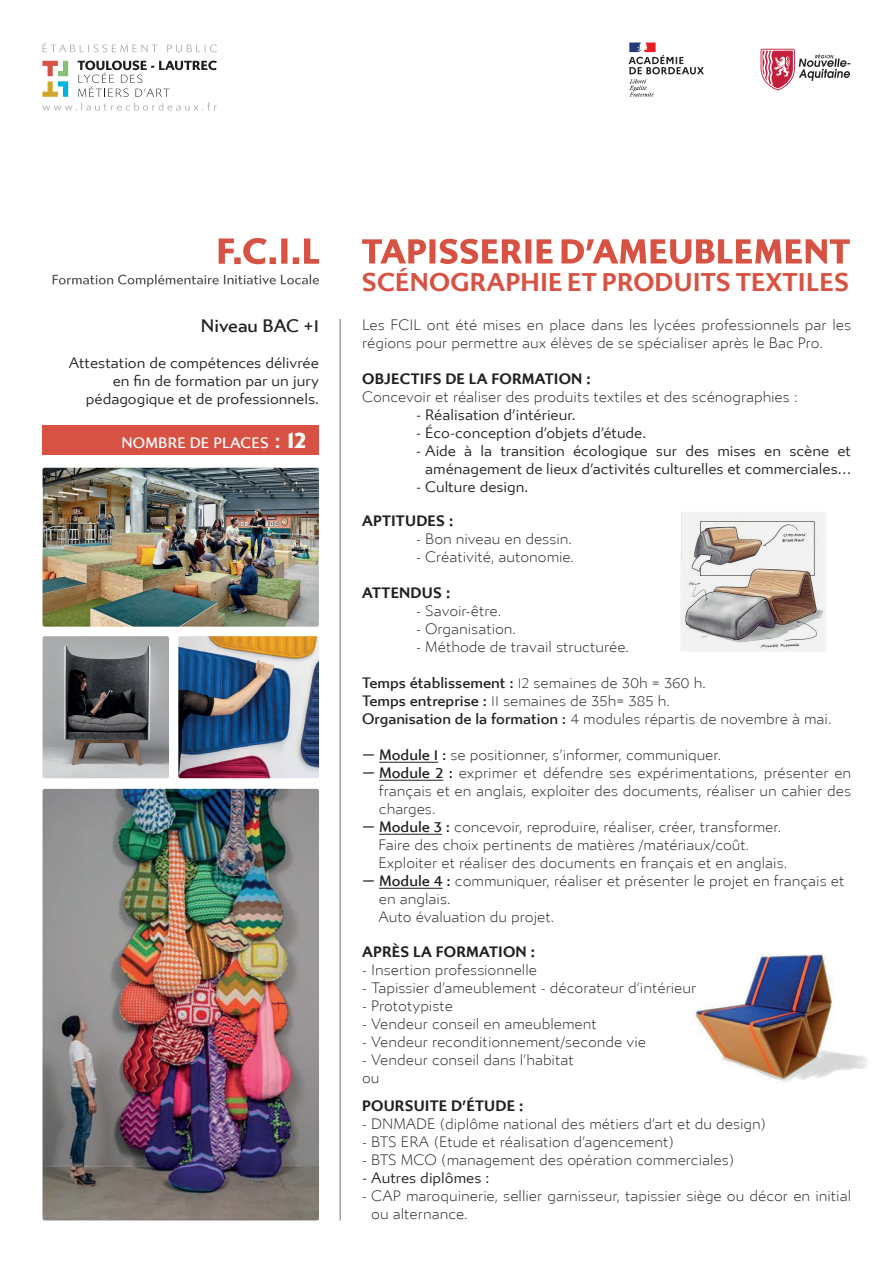
<style>
.page{position:relative;width:893px;height:1263px;background:#fff}
.page>*{position:absolute;margin:0;border:0;box-sizing:border-box;transform-origin:0 0}
.t1{font:700 25.5px "Gibbs";letter-spacing:.01em;color:#d75242}
.t2{font:500 18px "Gibbs";color:#231f20}
.t3{font:300 15px/18px "Gibbs";color:#231f20}
.t4{font:15px/18px "Gibbs";color:#231f20;text-align:right}
.t5{font:700 15px "Gibbs";letter-spacing:.01em;color:#231f20}
.t6{font:500 15px "Gibbs";letter-spacing:.01em;color:#fff}
.s1{font-size:22.5px}
.s2{font-weight:900;font-size:22.5px}
.s3{font-weight:500}
</style>
<div class="page">
<hr style="left:340px;top:319px;width:1px;height:901px;background:#808285">
<svg style="left:43px;top:43px;width:174px;height:9px"></svg>
<svg style="left:43px;top:61px;width:174px;height:50px"></svg>
<svg style="left:760px;top:49px;width:90px;height:41px"></svg>
<svg style="left:629px;top:43px;width:75px;height:54px"></svg>
<svg style="left:219px;top:238px;width:100px;height:26px"></svg>
<svg style="left:53px;top:274px;width:266px;height:13px"></svg>
<svg style="left:362px;top:239px;width:488px;height:25px"></svg>
<img style="left:692px;top:954px;width:176px;height:129px">
<div style="left:43px;top:425px;width:276px;height:30px;background:#d75242"></div>
<hr style="left:379px;top:762px;width:59px;height:1px;background:#231f20">
<hr style="left:379px;top:780px;width:64px;height:1px;background:#231f20">
<hr style="left:379px;top:834px;width:63px;height:1px;background:#231f20">
<hr style="left:379px;top:888px;width:64px;height:1px;background:#231f20">
<img style="left:43px;top:789px;width:276px;height:431px">
<img style="left:680px;top:512px;width:146px;height:140px">
<img style="left:43px;top:468px;width:276px;height:159px">
<img style="left:43px;top:636px;width:126px;height:142px">
<img style="left:178px;top:636px;width:141px;height:142px">
<p class="t2" style="left:201px;top:316px;width:119px">Niveau BAC +1</p>
<p class="t4" style="left:69px;top:354px;width:251px">Attestation de compétences délivrée en fin de formation par un jury pédagogique et de professionnels.</p>
<p class="t6" style="left:122px;top:435px;width:186px">NOMBRE DE PLACES <span class="s1">:</span> <span class="s2">12</span></p>
<h1 class="t1" style="left:362px;top:267px;width:489px">SCÉNOGRAPHIE ET PRODUITS TEXTILES</h1>
<p class="t3" style="left:362px;top:316px;width:491px">Les FCIL ont été mises en place dans les lycées professionnels par les régions pour permettre aux élèves de se spécialiser après le Bac Pro.</p>
<p class="t5" style="left:362px;top:370px;width:230px">OBJECTIFS DE LA FORMATION :</p>
<p class="t3" style="left:362px;top:388px;width:437px">Concevoir et réaliser des produits textiles et des scénographies :</p>
<p class="t4" style="left:416px;top:406px;width:161px">- Réalisation d’intérieur.</p>
<p class="t4" style="left:416px;top:424px;width:231px">- Éco-conception d’objets d’étude.</p>
<p class="t4" style="left:416px;top:442px;width:436px">- Aide à la transition écologique sur des mises en scène et aménagement de lieux d’activités culturelles et commerciales…</p>
<p class="t4" style="left:416px;top:478px;width:113px">- Culture design.</p>
<p class="t5" style="left:362px;top:512px;width:93px">APTITUDES :</p>
<p class="t3" style="left:416px;top:530px;width:157px">- Bon niveau en dessin.</p>
<p class="t3" style="left:416px;top:548px;width:159px">- Créativité, autonomie.</p>
<p class="t5" style="left:362px;top:584px;width:90px">ATTENDUS :</p>
<p class="t3" style="left:416px;top:602px;width:86px">- Savoir-être.</p>
<p class="t3" style="left:416px;top:620px;width:101px">- Organisation.</p>
<p class="t3" style="left:416px;top:638px;width:214px">- Méthode de travail structurée.</p>
<p class="t3" style="left:362px;top:674px;width:471px"><span class="s3">Temps établissement :</span> 12 semaines de 30h = 360 h.<br><span class="s3">Temps entreprise :</span> 11 semaines de 35h= 385 h.<br><span class="s3">Organisation de la formation :</span> 4 modules répartis de novembre à mai.</p>
<p class="t3" style="left:362px;top:746px;width:360px"><span class="s3">— Module 1 :</span> se positionner, s’informer, communiquer.</p>
<p class="t3" style="left:379px;top:764px;width:474px;text-align:justify;text-indent:-17px"><span class="s3">— Module 2 :</span> exprimer et défendre ses expérimentations, présenter en français et en anglais, exploiter des documents, réaliser un cahier des charges.</p>
<p class="t3" style="left:378px;top:818px;width:410px;text-indent:-16px"><span class="s3">— Module 3 :</span> concevoir, reproduire, réaliser, créer, transformer.<br>Faire des choix pertinents de matières /matériaux/coût.<br>Exploiter et réaliser des documents en français et en anglais.</p>
<p class="t3" style="left:378px;top:872px;width:468px;text-indent:-16px"><span class="s3">— Module 4 :</span> communiquer, réaliser et présenter le projet en français et en anglais.<br>Auto évaluation du projet.</p>
<p class="t5" style="left:362px;top:942px;width:175px">APRÈS LA FORMATION :</p>
<p class="t3" style="left:362px;top:961px;width:176px">- Insertion professionnelle</p>
<p class="t3" style="left:362px;top:979px;width:336px">- Tapissier d’ameublement - décorateur d’intérieur</p>
<p class="t3" style="left:362px;top:997px;width:92px">- Prototypiste</p>
<p class="t3" style="left:362px;top:1015px;width:236px">- Vendeur conseil en ameublement</p>
<p class="t3" style="left:362px;top:1033px;width:285px">- Vendeur reconditionnement/seconde vie</p>
<p class="t3" style="left:362px;top:1051px;width:213px">- Vendeur conseil dans l’habitat ou</p>
<p class="t5" style="left:362px;top:1097px;width:163px">POURSUITE D’ÉTUDE :</p>
<p class="t3" style="left:362px;top:1115px;width:406px">- DNMADE (diplôme national des métiers d’art et du design)</p>
<p class="t3" style="left:362px;top:1133px;width:314px">- BTS ERA (Etude et réalisation d’agencement)</p>
<p class="t3" style="left:362px;top:1151px;width:374px">- BTS MCO (management des opération commerciales)</p>
<p class="t4" style="left:362px;top:1169px;width:129px">- Autres diplômes :</p>
<p class="t3" style="left:371px;top:1187px;width:481px;text-indent:-9px">- CAP maroquinerie, sellier garnisseur, tapissier siège ou décor en initial ou alternance.</p>
</div>
